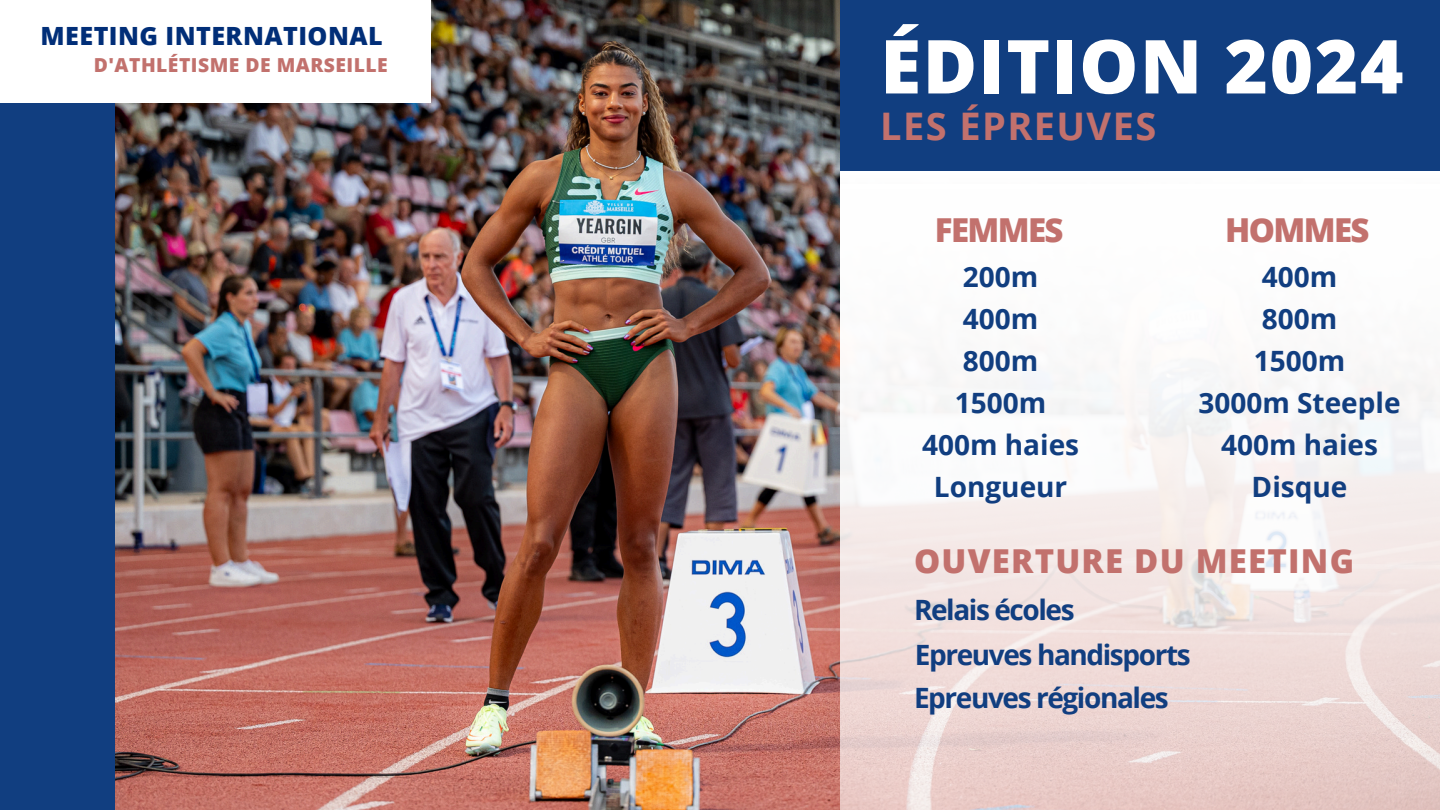
<style>
.page{position:relative;width:1440px;height:810px;background:#fff}
.page>*{position:absolute;margin:0;border:0;box-sizing:border-box;transform-origin:0 0}
.t1{font:800 74.5px "Open Sans";letter-spacing:.02em;color:#fff}
.t2{font:700 38px "Open Sans";letter-spacing:.035em;color:#c2716d}
.t3{font:800 33px "Open Sans";letter-spacing:.04em;color:#c2716d}
.t4{font:700 28px/42px "Open Sans";color:#113e80;text-align:center}
.t5{font:700 28px "Open Sans";letter-spacing:-.05em;color:#113e80}
.t6{font:800 25.1px "Open Sans";letter-spacing:.02em;color:#012e78}
.t7{font:800 19.3px "Open Sans";letter-spacing:.025em;color:#c2716d}
</style>
<div class="page">
<img style="left:114px;top:0;width:726px;height:810px">
<svg style="left:840px;top:373px;width:600px;height:437px"></svg>
<div style="left:840px;top:0;width:600px;height:170px;background:#113e80"></div>
<div style="left:0;top:0;width:114px;height:810px;background:#113e80"></div>
<div style="left:0;top:0;width:430px;height:103px;background:#fff"></div>
<h3 class="t6" style="left:41px;top:18px;width:344px">MEETING INTERNATIONAL</h3>
<h4 class="t7" style="left:94px;top:52px;width:296px">D'ATHLÉTISME DE MARSEILLE</h4>
<h5 class="t1" style="left:880px;top:14px;width:525px">ÉDITION 2024</h5>
<p class="t2" style="left:880px;top:99px;width:278px">LES ÉPREUVES</p>
<h1 class="t3" style="left:935px;top:206px;width:130px">FEMMES</h1>
<h2 class="t4" style="left:922px;top:255px;width:159px">200m<br>400m<br>800m<br>1500m<br>400m haies<br>Longueur</h2>
<p class="t3" style="left:1225px;top:206px;width:146px">HOMMES</p>
<p class="t4" style="left:1199px;top:255px;width:204px">400m<br>800m<br>1500m<br>3000m Steeple<br>400m haies<br>Disque</p>
<h3 class="t3" style="left:914px;top:538px;width:442px">OUVERTURE DU MEETING</h3>
<h3 class="t5" style="left:914px;top:590px;width:162px">Relais écoles</h3>
<h4 class="t5" style="left:915px;top:635px;width:277px">Epreuves handisports</h4>
<h4 class="t5" style="left:914px;top:679px;width:256px">Epreuves régionales</h4>
</div>
